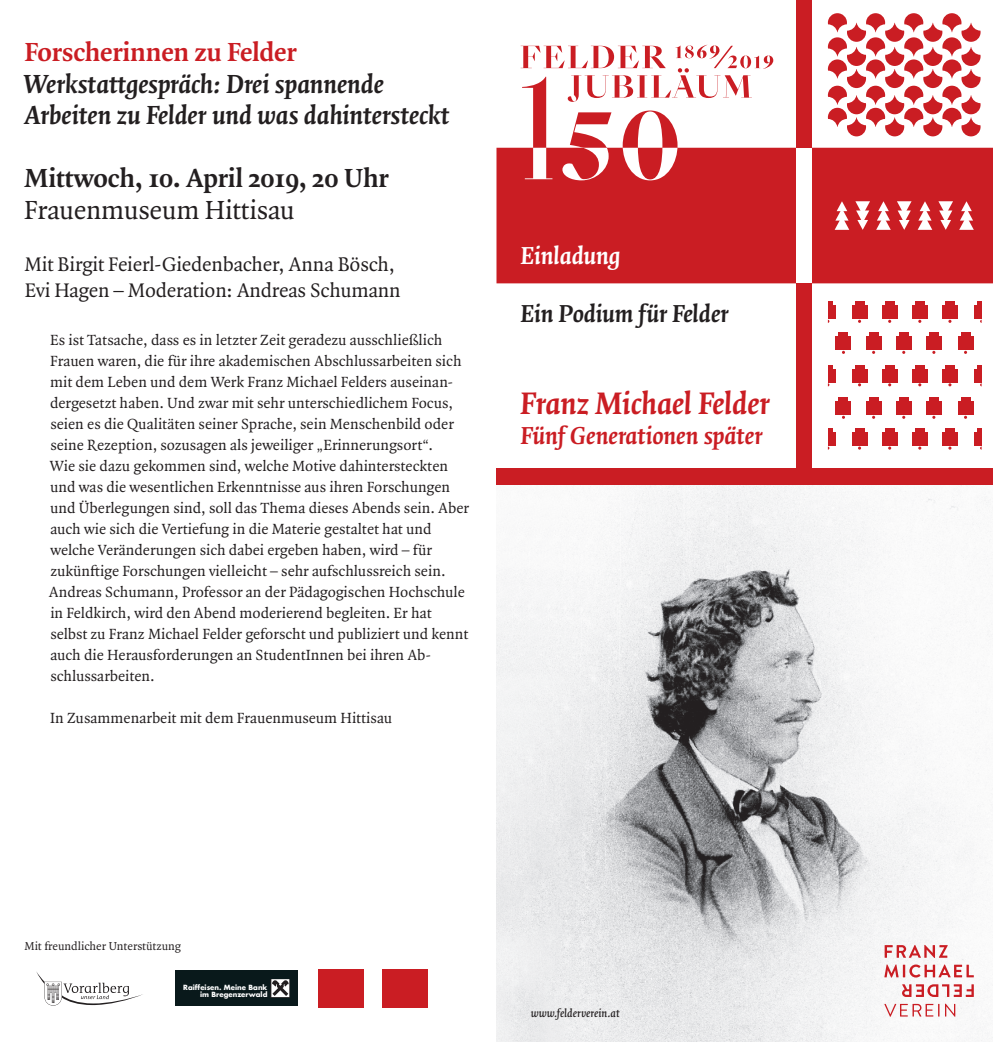
<style>
.page{position:relative;width:993px;height:1042px;background:#fff}
.page>*{position:absolute;margin:0;border:0;box-sizing:border-box;transform-origin:0 0}
.t1{font:italic 700 33.25px "Quadraat OT";letter-spacing:-.015em;color:#ca1d23}
.t2{font:italic 700 28px/31.5px "Quadraat OT";letter-spacing:-.01em;color:#231f20}
.t3{font:700 28px "Quadraat OT";letter-spacing:-.01em;color:#231f20}
.t4{font:700 28px "Quadraat OT";letter-spacing:-.01em;color:#ca1d23}
.t5{font:28px "Quadraat OT";letter-spacing:-.01em;color:#231f20}
.t6{font:italic 700 26.25px "Quadraat OT";letter-spacing:-.005em;color:#ca1d23}
.t7{font:italic 700 26.25px "Quadraat OT";letter-spacing:-.01em;color:#231f20}
.t8{font:italic 700 26.25px "Quadraat OT";letter-spacing:-.01em;color:#fff}
.t9{font:21px/26.2px "Quadraat OT";letter-spacing:-.01em;color:#231f20}
.t10{font:15.75px/21px "Quadraat OT";color:#231f20}
.t11{font:12.25px "Quadraat OT";color:#231f20}
.t12{font:italic 600 12.25px "Quadraat OT";color:#231f20}
.t13{font:700 7px/7px "Futura";color:#fff;text-align:right}
</style>
<div class="page">
<img style="left:496px;top:485px;width:496px;height:557px">
<div style="left:796px;top:0;width:15px;height:148px;background:#ca1d23"></div>
<svg style="left:901px;top:984px;width:72px;height:13px"></svg>
<svg style="left:884px;top:945px;width:63px;height:13px"></svg>
<svg style="left:884px;top:964px;width:89px;height:13px"></svg>
<svg style="left:884px;top:1003px;width:70px;height:13px"></svg>
<div style="left:496px;top:148px;width:496px;height:135px;background:#ca1d23"></div>
<svg style="left:520px;top:45px;width:253px;height:135px"></svg>
<svg style="left:834px;top:201px;width:15px;height:29px"></svg>
<svg style="left:875px;top:201px;width:15px;height:29px"></svg>
<svg style="left:958px;top:201px;width:15px;height:29px"></svg>
<svg style="left:917px;top:201px;width:14px;height:29px"></svg>
<svg style="left:855px;top:201px;width:14px;height:29px"></svg>
<svg style="left:938px;top:201px;width:14px;height:29px"></svg>
<svg style="left:896px;top:201px;width:15px;height:29px"></svg>
<svg style="left:827px;top:13px;width:153px;height:123px"></svg>
<div style="left:796px;top:148px;width:15px;height:135px;background:#fff"></div>
<div style="left:796px;top:283px;width:15px;height:202px;background:#ca1d23"></div>
<div style="left:496px;top:468px;width:496px;height:17px;background:#ca1d23"></div>
<div style="left:851px;top:305px;width:16px;height:14px;background:#ca1d23"></div>
<div style="left:854px;top:302px;width:10px;height:9px;background:#ca1d23"></div>
<div style="left:881px;top:305px;width:16px;height:14px;background:#ca1d23"></div>
<div style="left:884px;top:302px;width:10px;height:9px;background:#ca1d23"></div>
<div style="left:911px;top:305px;width:16px;height:14px;background:#ca1d23"></div>
<div style="left:914px;top:302px;width:10px;height:9px;background:#ca1d23"></div>
<div style="left:835px;top:336px;width:16px;height:14px;background:#ca1d23"></div>
<div style="left:838px;top:333px;width:10px;height:9px;background:#ca1d23"></div>
<div style="left:895px;top:336px;width:16px;height:14px;background:#ca1d23"></div>
<div style="left:898px;top:333px;width:10px;height:9px;background:#ca1d23"></div>
<div style="left:865px;top:336px;width:16px;height:14px;background:#ca1d23"></div>
<div style="left:868px;top:333px;width:10px;height:9px;background:#ca1d23"></div>
<div style="left:941px;top:305px;width:8px;height:14px;background:#ca1d23"></div>
<div style="left:944px;top:302px;width:5px;height:9px;background:#ca1d23"></div>
<div style="left:941px;top:369px;width:8px;height:13px;background:#ca1d23"></div>
<div style="left:944px;top:365px;width:5px;height:9px;background:#ca1d23"></div>
<div style="left:835px;top:401px;width:16px;height:14px;background:#ca1d23"></div>
<div style="left:838px;top:398px;width:10px;height:9px;background:#ca1d23"></div>
<div style="left:895px;top:401px;width:16px;height:14px;background:#ca1d23"></div>
<div style="left:898px;top:398px;width:10px;height:9px;background:#ca1d23"></div>
<div style="left:925px;top:401px;width:16px;height:14px;background:#ca1d23"></div>
<div style="left:928px;top:398px;width:10px;height:9px;background:#ca1d23"></div>
<div style="left:925px;top:336px;width:16px;height:14px;background:#ca1d23"></div>
<div style="left:928px;top:333px;width:10px;height:9px;background:#ca1d23"></div>
<div style="left:865px;top:401px;width:16px;height:14px;background:#ca1d23"></div>
<div style="left:868px;top:398px;width:10px;height:9px;background:#ca1d23"></div>
<div style="left:851px;top:369px;width:16px;height:13px;background:#ca1d23"></div>
<div style="left:854px;top:365px;width:10px;height:9px;background:#ca1d23"></div>
<div style="left:881px;top:369px;width:16px;height:13px;background:#ca1d23"></div>
<div style="left:884px;top:365px;width:10px;height:9px;background:#ca1d23"></div>
<div style="left:911px;top:369px;width:16px;height:13px;background:#ca1d23"></div>
<div style="left:914px;top:365px;width:10px;height:9px;background:#ca1d23"></div>
<div style="left:851px;top:432px;width:16px;height:14px;background:#ca1d23"></div>
<div style="left:854px;top:428px;width:10px;height:9px;background:#ca1d23"></div>
<div style="left:881px;top:432px;width:16px;height:14px;background:#ca1d23"></div>
<div style="left:884px;top:428px;width:10px;height:9px;background:#ca1d23"></div>
<div style="left:911px;top:432px;width:16px;height:14px;background:#ca1d23"></div>
<div style="left:914px;top:428px;width:10px;height:9px;background:#ca1d23"></div>
<div style="left:941px;top:432px;width:8px;height:14px;background:#ca1d23"></div>
<div style="left:944px;top:428px;width:5px;height:9px;background:#ca1d23"></div>
<div style="left:973px;top:305px;width:8px;height:14px;background:#ca1d23"></div>
<div style="left:976px;top:302px;width:5px;height:9px;background:#ca1d23"></div>
<div style="left:973px;top:369px;width:8px;height:13px;background:#ca1d23"></div>
<div style="left:976px;top:365px;width:5px;height:9px;background:#ca1d23"></div>
<div style="left:957px;top:401px;width:16px;height:14px;background:#ca1d23"></div>
<div style="left:960px;top:398px;width:10px;height:9px;background:#ca1d23"></div>
<div style="left:957px;top:336px;width:16px;height:14px;background:#ca1d23"></div>
<div style="left:960px;top:333px;width:10px;height:9px;background:#ca1d23"></div>
<div style="left:949px;top:305px;width:8px;height:14px;background:#ca1d23"></div>
<div style="left:949px;top:302px;width:5px;height:9px;background:#ca1d23"></div>
<div style="left:949px;top:369px;width:8px;height:13px;background:#ca1d23"></div>
<div style="left:949px;top:365px;width:5px;height:9px;background:#ca1d23"></div>
<div style="left:949px;top:432px;width:8px;height:14px;background:#ca1d23"></div>
<div style="left:949px;top:428px;width:5px;height:9px;background:#ca1d23"></div>
<div style="left:973px;top:432px;width:8px;height:14px;background:#ca1d23"></div>
<div style="left:976px;top:428px;width:5px;height:9px;background:#ca1d23"></div>
<div style="left:827px;top:305px;width:8px;height:14px;background:#ca1d23"></div>
<div style="left:827px;top:302px;width:5px;height:9px;background:#ca1d23"></div>
<div style="left:827px;top:369px;width:8px;height:13px;background:#ca1d23"></div>
<div style="left:827px;top:365px;width:5px;height:9px;background:#ca1d23"></div>
<div style="left:827px;top:432px;width:8px;height:14px;background:#ca1d23"></div>
<div style="left:827px;top:428px;width:5px;height:9px;background:#ca1d23"></div>
<div style="left:175px;top:970px;width:123px;height:36px;background:#09191b"></div>
<svg style="left:271px;top:979px;width:18px;height:18px"></svg>
<svg style="left:272px;top:979px;width:17px;height:17px"></svg>
<svg style="left:36px;top:972px;width:107px;height:33px"></svg>
<div style="left:317px;top:969px;width:46px;height:38px;background:#ca1d23"></div>
<div style="left:381px;top:969px;width:46px;height:38px;background:#ca1d23"></div>
<h2 class="t4" style="left:25px;top:33px;width:274px">Forscherinnen zu Felder</h2>
<h2 class="t2" style="left:23px;top:67px;width:427px">Werkstattgespräch: Drei spannende<br>Arbeiten zu Felder und was dahintersteckt</h2>
<h2 class="t3" style="left:25px;top:159px;width:365px">Mittwoch, 10. April 2019, 20 Uhr</h2>
<h2 class="t5" style="left:24px;top:190px;width:272px">Frauenmuseum Hittisau</h2>
<h3 class="t9" style="left:25px;top:251px;width:377px">Mit Birgit Feierl-Giedenbacher, Anna Bösch,<br>Evi Hagen – Moderation: Andreas Schumann</h3>
<p class="t10" style="left:49px;top:329px;width:421px">Es ist Tatsache, dass es in letzter Zeit geradezu ausschließlich Frauen waren, die für ihre akademischen Abschlussarbeiten sich mit dem Leben und dem Werk Franz Michael Felders auseinan&shy;dergesetzt haben. Und zwar mit sehr unterschiedlichem Focus, seien es die Qualitäten seiner Sprache, sein Menschenbild oder seine Rezeption, sozusagen als jeweiliger „Erinnerungsort“.<br>Wie sie dazu gekommen sind, welche Motive dahintersteckten und was die wesentlichen Erkenntnisse aus ihren Forschungen und Überlegungen sind, soll das Thema dieses Abends sein. Aber auch wie sich die Vertiefung in die Materie gestaltet hat und welche Veränderungen sich dabei ergeben haben, wird – für zukünftige Forschungen vielleicht – sehr aufschlussreich sein.<br>Andreas Schumann, Professor an der Pädagogischen Hochschule in Feldkirch, wird den Abend moderierend begleiten. Er hat selbst zu Franz Michael Felder geforscht und publiziert und kennt auch die Herausforderungen an StudentInnen bei ihren Ab&shy;schlussarbeiten.</p>
<p class="t10" style="left:50px;top:707px;width:343px">In Zusammenarbeit mit dem Frauenmuseum Hittisau</p>
<h3 class="t8" style="left:520px;top:238px;width:102px">Einladung</h3>
<h3 class="t7" style="left:520px;top:295px;width:210px">Ein Podium für Felder</h3>
<h1 class="t1" style="left:520px;top:381px;width:251px">Franz Michael Felder</h1>
<h3 class="t6" style="left:520px;top:418px;width:243px">Fünf Generationen später</h3>
<p class="t11" style="left:25px;top:937px;width:158px">Mit freundlicher Unterstützung</p>
<p class="t13" style="left:183px;top:984px;width:86px">Raiffeisen. Meine Bank im Bregenzerwald</p>
<p class="t12" style="left:530px;top:1004px;width:90px">www.felderverein.at</p>
</div>
